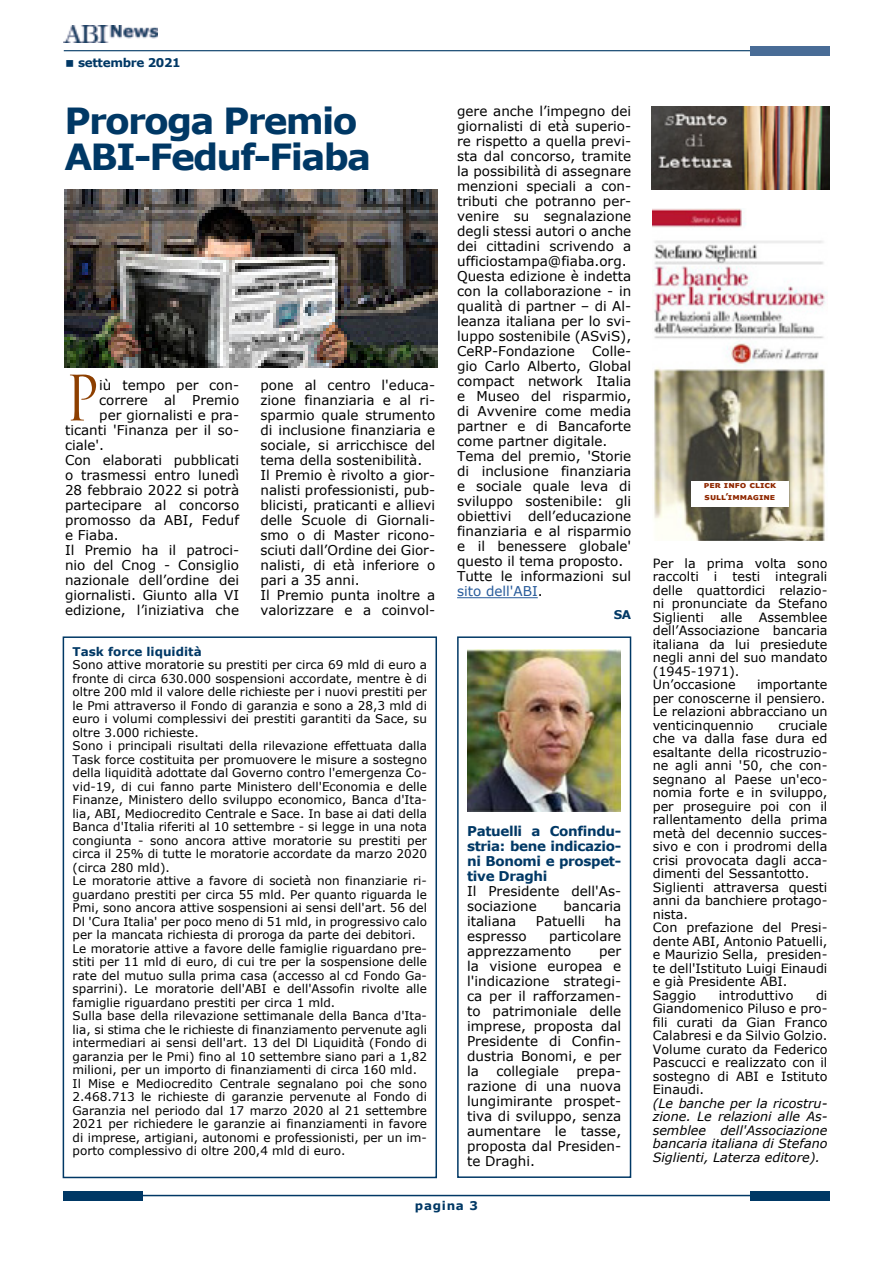
<style>
.page{position:relative;width:893px;height:1263px;background:#fff}
.page>*{position:absolute;margin:0;border:0;box-sizing:border-box;transform-origin:0 0}
.t1{font:60.75px "Trajan Pro";color:#8d3f00;scale:.88 1}
.t2{font:700 36px/36px "Verdana";letter-spacing:-.05em;color:#003865}
.t3{font:13.5px/15px "Verdana";color:#000}
.t4{font:700 13.5px/15px "Verdana";letter-spacing:-.025em;color:#003865;text-align:justify}
.t5{font:12.75px/13.5px "Verdana";color:#000}
.t6{font:italic 12.75px/13.5px "Verdana";color:#000;text-align:justify}
.t7{font:12px/13.5px "Verdana";color:#000}
.t8{font:700 12px "Verdana";color:#003865}
.t9{font:700 12px "Verdana";letter-spacing:-.03em;color:#003865}
.t10{font:700 9px/12px "Verdana";color:#8f2800}
.s1{color:#275b9b}
</style>
<div class="page">
<hr style="left:64px;top:50px;width:765px;height:1px;background:#003865">
<div style="left:750px;top:46px;width:79px;height:10px;background:#496c96"></div>
<hr style="left:64px;top:1195px;width:765px;height:1px;background:#003865">
<div style="left:64px;top:1191px;width:79px;height:9px;background:#003865"></div>
<div style="left:750px;top:1191px;width:79px;height:9px;background:#003865"></div>
<img style="left:63px;top:25px;width:94px;height:18px">
<div style="left:63px;top:636px;width:374px;height:542px;border:2px solid #003865"></div>
<div style="left:457px;top:636px;width:174px;height:542px;border:2px solid #003865"></div>
<img style="left:467px;top:649px;width:154px;height:162px">
<hr style="left:457px;top:597px;width:81px;height:1px;background:#275b9b">
<img style="left:64px;top:189px;width:373px;height:178px">
<img style="left:652px;top:106px;width:177px;height:84px">
<img style="left:652px;top:209px;width:175px;height:331px">
<div style="left:691px;top:481px;width:98px;height:25px;background:#fff"></div>
<p class="t9" style="left:78px;top:54px;width:104px">settembre 2021</p>
<h2 class="t2" style="left:64px;top:102px;width:308px">Proroga Premio<br>ABI-Feduf-Fiaba</h2>
<h1 class="t1" style="left:65px;top:360px;width:40px">P</h1>
<p class="t3" style="left:99px;top:378px;width:141px">iù tempo per con-</p>
<p class="t3" style="left:260px;top:378px;width:176px">pone al centro l'educa&shy;zione finanziaria e al ri&shy;sparmio quale strumento di inclusione finanziaria e sociale, si arricchisce del tema della sostenibilità.<br>Il Premio è rivolto a gior&shy;nalisti professionisti, pub&shy;blicisti, praticanti e allievi delle Scuole di Giornali&shy;smo o di Master ricono&shy;sciuti dall’Ordine dei Gior&shy;nalisti, di età inferiore o pari a 35 anni.<br>Il Premio punta inoltre a valorizzare e a coinvol-</p>
<p class="t3" style="left:99px;top:393px;width:141px">correre al Premio</p>
<p class="t3" style="left:99px;top:408px;width:141px">per giornalisti e pra-</p>
<p class="t3" style="left:65px;top:423px;width:176px">ticanti 'Finanza per il so-</p>
<p class="t3" style="left:65px;top:438px;width:41px">ciale'.</p>
<p class="t3" style="left:65px;top:453px;width:176px">Con elaborati pubblicati</p>
<p class="t3" style="left:65px;top:468px;width:176px">o trasmessi entro lunedì</p>
<p class="t3" style="left:65px;top:483px;width:176px">28 febbraio 2022 si potrà</p>
<p class="t3" style="left:65px;top:498px;width:176px">partecipare al concorso</p>
<p class="t3" style="left:65px;top:513px;width:176px">promosso da ABI, Feduf</p>
<p class="t3" style="left:65px;top:528px;width:55px">e Fiaba.</p>
<p class="t3" style="left:65px;top:543px;width:176px">Il Premio ha il patroci-</p>
<p class="t3" style="left:65px;top:558px;width:176px">nio del Cnog - Consiglio</p>
<p class="t3" style="left:65px;top:573px;width:176px">nazionale dell’ordine dei</p>
<p class="t3" style="left:65px;top:588px;width:176px">giornalisti. Giunto alla VI</p>
<p class="t3" style="left:65px;top:603px;width:176px">edizione, l’iniziativa che</p>
<p class="t8" style="left:73px;top:643px;width:131px">Task force liquidità</p>
<p class="t7" style="left:73px;top:658px;width:356px">Sono attive moratorie su prestiti per circa 69 mld di euro a fronte di circa 630.000 sospensioni accordate, mentre è di oltre 200 mld il valore delle richieste per i nuovi prestiti per le Pmi attraverso il Fondo di garanzia e sono a 28,3 mld di euro i volumi complessivi dei prestiti garantiti da Sace, su oltre 3.000 richieste.<br>Sono i principali risultati della rilevazione effettuata dalla Task force costituita per promuovere le misure a sostegno della liquidità adottate dal Governo contro l'emergenza Co&shy;vid-19, di cui fanno parte Ministero dell'Economia e delle Finanze, Ministero dello sviluppo economico, Banca d'Ita&shy;lia, ABI, Mediocredito Centrale e Sace. In base ai dati della Banca d'Italia riferiti al 10 settembre - si legge in una nota congiunta - sono ancora attive moratorie su prestiti per circa il 25% di tutte le moratorie accordate da marzo 2020 (circa 280 mld).<br>Le moratorie attive a favore di società non finanziarie ri&shy;guardano prestiti per circa 55 mld. Per quanto riguarda le Pmi, sono ancora attive sospensioni ai sensi dell'art. 56 del Dl 'Cura Italia' per poco meno di 51 mld, in progressivo calo per la mancata richiesta di proroga da parte dei debitori.<br>Le moratorie attive a favore delle famiglie riguardano pre&shy;stiti per 11 mld di euro, di cui tre per la sospensione delle rate del mutuo sulla prima casa (accesso al cd Fondo Ga&shy;sparrini). Le moratorie dell'ABI e dell'Assofin rivolte alle famiglie riguardano prestiti per circa 1 mld.<br>Sulla base della rilevazione settimanale della Banca d'Ita&shy;lia, si stima che le richieste di finanziamento pervenute agli intermediari ai sensi dell'art. 13 del Dl Liquidità (Fondo di garanzia per le Pmi) fino al 10 settembre siano pari a 1,82 milioni, per un importo di finanziamenti di circa 160 mld.<br>Il Mise e Mediocredito Centrale segnalano poi che sono 2.468.713 le richieste di garanzie pervenute al Fondo di Garanzia nel periodo dal 17 marzo 2020 al 21 settembre 2021 per richiedere le garanzie ai finanziamenti in favore di imprese, artigiani, autonomi e professionisti, per un im&shy;porto complessivo di oltre 200,4 mld di euro.</p>
<p class="t3" style="left:457px;top:104px;width:176px">gere anche l’impegno dei giornalisti di età superio&shy;re rispetto a quella previ&shy;sta dal concorso, tramite la possibilità di assegnare menzioni speciali a con&shy;tributi che potranno per&shy;venire su segnalazione degli stessi autori o anche dei cittadini scrivendo a ufficiostampa@fiaba.org.<br>Questa edizione è indetta con la collaborazione - in qualità di partner – di Al&shy;leanza italiana per lo svi&shy;luppo sostenibile (ASviS),<br>CeRP-Fondazione</p>
<p class="t3" style="left:457px;top:344px;width:176px;text-indent:135px">Colle&shy;gio Carlo Alberto, Global compact network Italia e Museo del risparmio, di Avvenire come media partner e di Bancaforte come partner digitale.<br>Tema del premio, 'Storie di inclusione finanziaria e sociale quale leva di sviluppo sostenibile: gli obiettivi dell’educazione finanziaria e al risparmio e il benessere globale' questo il tema proposto.<br>Tutte le informazioni sul <span class="s1">sito dell'ABI</span>.</p>
<p class="t8" style="left:614px;top:606px;width:19px">SA</p>
<p class="t4" style="left:467px;top:824px;width:156px">Patuelli a Confindu&shy;stria: bene indicazio&shy;ni Bonomi e prospet&shy;tive Draghi</p>
<p class="t3" style="left:467px;top:884px;width:156px">Il Presidente dell'As&shy;sociazione</p>
<p class="t3" style="left:563px;top:899px;width:59px">bancaria</p>
<p class="t3" style="left:467px;top:914px;width:51px">italiana</p>
<p class="t3" style="left:536px;top:914px;width:51px">Patuelli</p>
<p class="t3" style="left:605px;top:914px;width:18px">ha</p>
<p class="t3" style="left:467px;top:929px;width:61px">espresso</p>
<p class="t3" style="left:467px;top:929px;width:156px;text-indent:82px">particolare apprezzamento</p>
<p class="t3" style="left:467px;top:944px;width:156px;text-align:justify;text-indent:132px">per la visione europea e l'indicazione strategi&shy;ca per il rafforzamen&shy;to patrimoniale delle imprese, proposta dal Presidente di Confin&shy;dustria Bonomi, e per la</p>
<p class="t3" style="left:496px;top:1064px;width:64px">collegiale</p>
<p class="t3" style="left:467px;top:1064px;width:156px;text-align:justify;text-indent:109px">prepa&shy;razione di una nuova lungimirante prospet&shy;tiva di sviluppo, senza aumentare le tasse, proposta dal Presiden&shy;te Draghi.</p>
<p class="t8" style="left:415px;top:1197px;width:65px">pagina 3</p>
<p class="t10" style="left:704px;top:478px;width:74px">Per info click sull’immagine</p>
<p class="t5" style="left:653px;top:556px;width:176px;text-align:justify">Per la prima volta sono raccolti i testi integrali delle quattordici relazio&shy;ni pronunciate da Stefano Siglienti</p>
<p class="t5" style="left:653px;top:610px;width:176px;text-indent:106px">Assemblee dell’Associazione bancaria italiana da lui presiedute negli anni del suo mandato (1945-1971).<br>Un’occasione</p>
<p class="t5" style="left:720px;top:610px;width:24px">alle</p>
<p class="t5" style="left:653px;top:678px;width:176px;text-indent:104px">importante per conoscerne il pensiero.<br>Le relazioni abbracciano un venticinquennio</p>
<p class="t5" style="left:653px;top:718px;width:176px;text-indent:126px">cruciale che va dalla fase dura ed esaltante della ricostruzio&shy;ne agli anni '50, che con&shy;segnano al Paese un'eco&shy;nomia forte e in sviluppo, per proseguire poi con il rallentamento della prima metà del decennio succes&shy;sivo e con i prodromi della crisi provocata dagli acca&shy;dimenti del Sessantotto.<br>Siglienti attraversa questi anni da banchiere protago&shy;nista.<br>Con prefazione del Presi&shy;dente ABI, Antonio Patuelli, e Maurizio Sella, presiden&shy;te dell'Istituto Luigi Einaudi e già Presidente ABI.<br>Saggio</p>
<p class="t5" style="left:653px;top:988px;width:176px;text-align:justify;text-indent:163px">di Giandomenico Piluso e pro&shy;fili curati da Gian Franco Calabresi e da Silvio Golzio.<br>Volume curato da Federico Pascucci e realizzato con il sostegno di ABI e Istituto Einaudi.</p>
<p class="t6" style="left:653px;top:1096px;width:176px">(Le banche per la ricostru&shy;zione. Le relazioni alle As&shy;semblee dell'Associazione bancaria italiana di Stefano Siglienti, Laterza editore).</p>
<p class="t5" style="left:719px;top:988px;width:76px">introduttivo</p>
</div>
